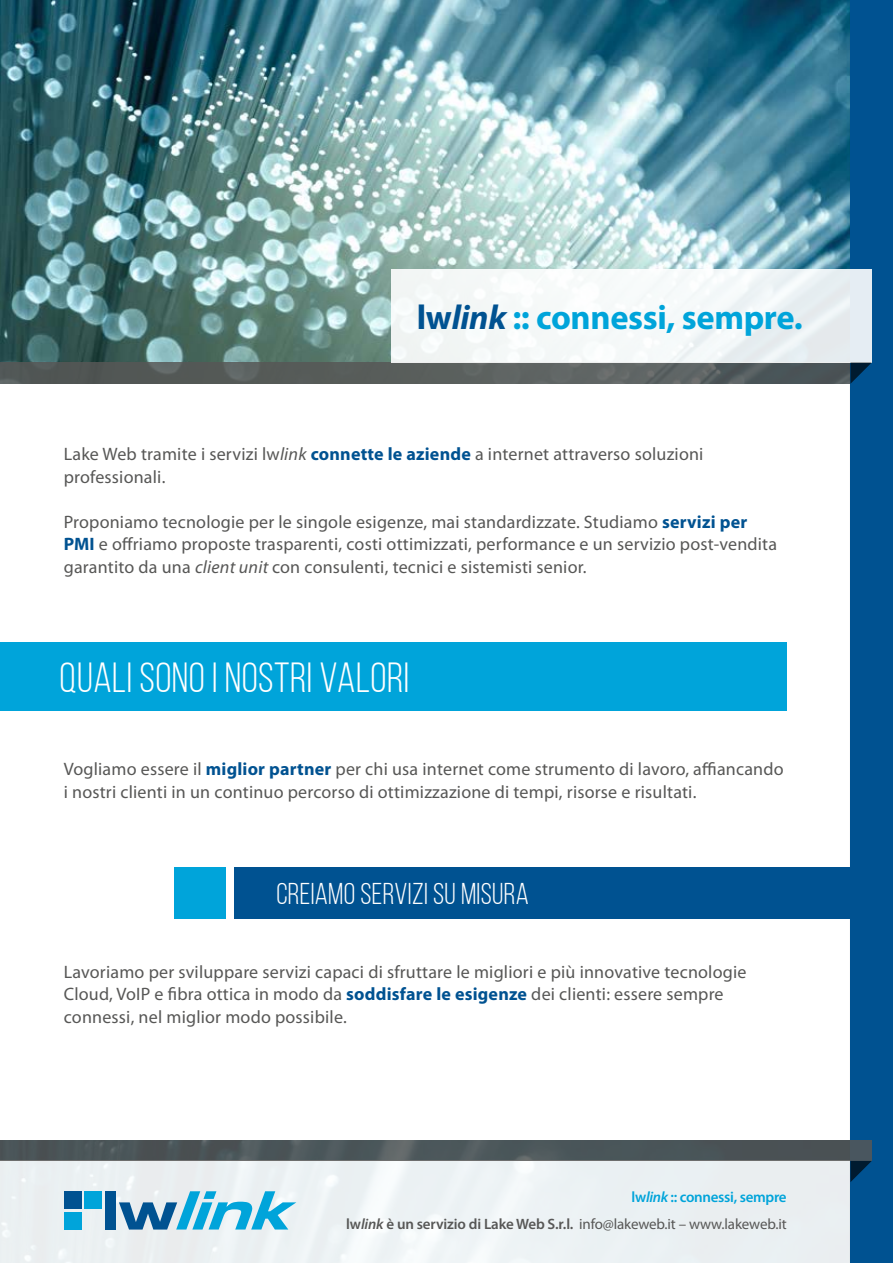
<style>
.page{position:relative;width:893px;height:1263px;background:#fff}
.page>*{position:absolute;margin:0;border:0;box-sizing:border-box;transform-origin:0 0}
.t1{font:42px "Bebas Neue";letter-spacing:.01em;color:#fff}
.t2{font:700 34.5px "Myriad Pro";letter-spacing:-.01em;color:#00a4da}
.t3{font:30px "Bebas Neue";letter-spacing:.01em;color:#fff}
.t4{font:18px/22.5px "Myriad Pro";letter-spacing:.01em;color:#575756}
.t5{font:15px/26.8px "Myriad Pro";letter-spacing:-.01em;color:#575756;text-align:right}
.s1{color:#005291}
.s2{font-style:italic;color:#005291}
.s3{font-style:italic}
.s4{font-weight:700;color:#005291}
.s5{font-weight:600;color:#00a4da}
.s6{font-weight:600;font-style:italic;color:#00a4da}
.s7{font-weight:600}
.s8{font-weight:600;font-style:italic}
</style>
<div class="page">
<img style="left:0;top:0;width:849px;height:362px">
<svg style="left:0;top:362px;width:849px;height:22px;background:#5a6060"></svg>
<div style="left:0;top:1161px;width:893px;height:102px;background:#eaf1f3"></div>
<div style="left:850px;top:0;width:43px;height:1263px;background:#005291"></div>
<div style="left:391px;top:269px;width:481px;height:93px;background:linear-gradient(to right,#fafcfa,#ebf1f4)"></div>
<div style="left:0;top:1141px;width:872px;height:20px;background:#4a5559"></div>
<svg style="left:850px;top:362px;width:22px;height:22px"></svg>
<svg style="left:850px;top:1161px;width:22px;height:21px"></svg>
<div style="left:64px;top:1191px;width:17px;height:18px;background:#005291"></div>
<div style="left:64px;top:1212px;width:17px;height:17px;background:#00a4da"></div>
<div style="left:84px;top:1191px;width:18px;height:18px;background:#00a4da"></div>
<div style="left:106px;top:1191px;width:10px;height:38px;background:#005291"></div>
<svg style="left:119px;top:1191px;width:177px;height:38px"></svg>
<div style="left:234px;top:867px;width:616px;height:51px;background:#005291"></div>
<div style="left:0;top:642px;width:787px;height:68px;background:#00a4da"></div>
<div style="left:174px;top:867px;width:51px;height:51px;background:#00a4da"></div>
<h2 class="t2" style="left:417px;top:295px;width:387px"><span class="s1">lw</span><span class="s2">link</span> :: connessi, sempre.</h2>
<p class="t4" style="left:64px;top:442px;width:641px">Lake Web tramite i servizi lw<span class="s3">link</span> <span class="s4">connette le aziende</span> a internet attraverso soluzioni professionali.</p>
<p class="t4" style="left:64px;top:510px;width:715px">Proponiamo tecnologie per le singole esigenze, mai standardizzate. Studiamo <span class="s4">servizi per<br>PMI</span> e offriamo proposte trasparenti, costi ottimizzati, performance e un servizio post-vendita garantito da una <span class="s3">client unit</span> con consulenti, tecnici e sistemisti senior.</p>
<h1 class="t1" style="left:60px;top:655px;width:351px">QUALI SONO I NOSTRI VALORI</h1>
<p class="t4" style="left:64px;top:757px;width:721px">Vogliamo essere il <span class="s4">miglior partner</span> per chi usa internet come strumento di lavoro, affiancando i nostri clienti in un continuo percorso di ottimizzazione di tempi, risorse e risultati.</p>
<h3 class="t3" style="left:276px;top:878px;width:254px">CREIAMO SERVIZI SU MISURA</h3>
<p class="t4" style="left:64px;top:960px;width:684px">Lavoriamo per sviluppare servizi capaci di sfruttare le migliori e più innovative tecnologie<br>Cloud, VoIP e fibra ottica in modo da <span class="s4">soddisfare le esigenze</span> dei clienti: essere sempre connessi, nel miglior modo possibile.</p>
<p class="t5" style="left:346px;top:1183px;width:442px"><span class="s5">lw</span><span class="s6">link</span> <span class="s5">:: connessi, sempre<br></span><span class="s7">lw</span><span class="s8">link</span> <span class="s7">è un servizio di Lake Web S.r.l.</span> info@lakeweb.it – www.lakeweb.it</p>
</div>
